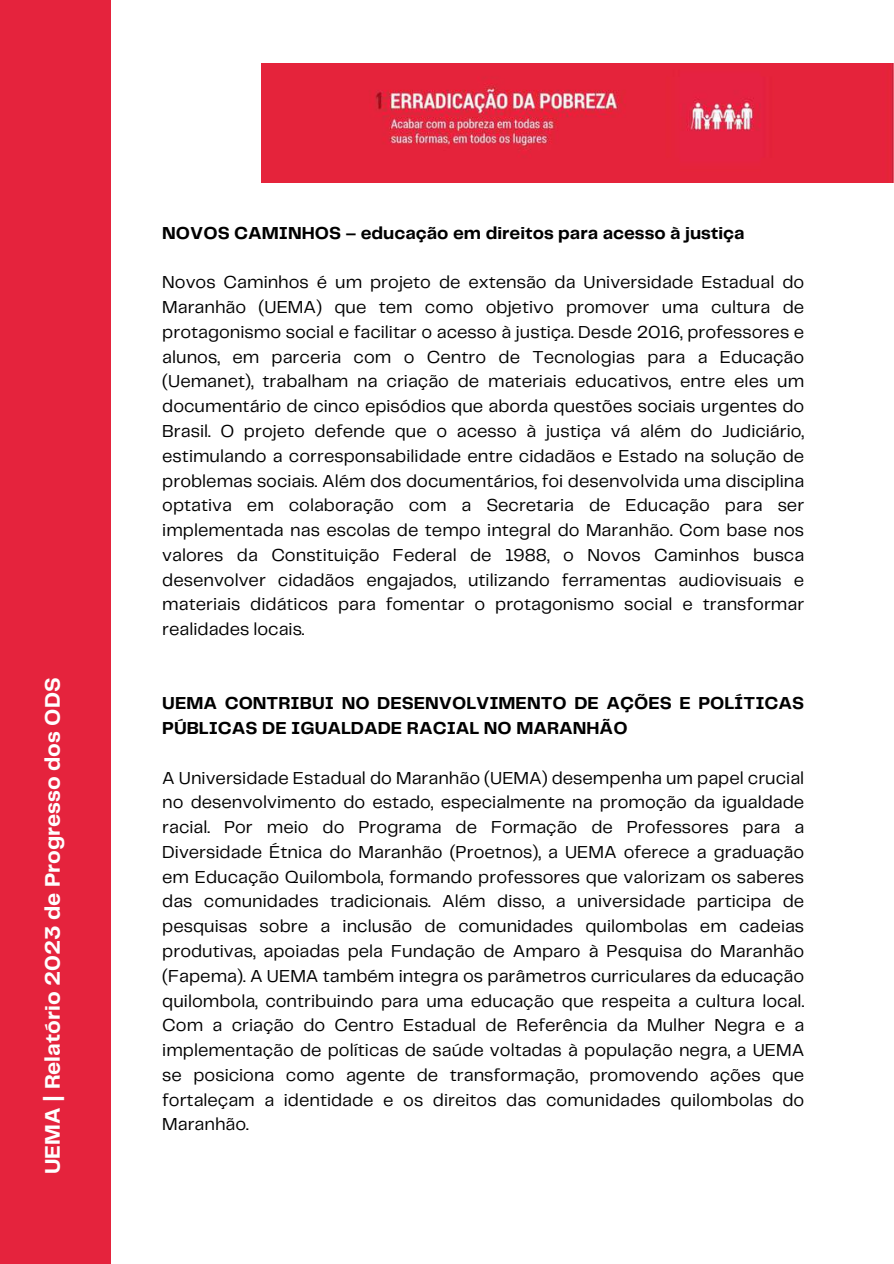
<style>
.page{position:relative;width:894px;height:1264px;background:#fff}
.page>*{position:absolute;margin:0;border:0;box-sizing:border-box;transform-origin:0 0}
.t1{font:700 21.9px "Telegraf";color:#fff}
.t2{font:18px/24.8px "Telegraf";color:#000;text-align:justify}
.t3{font:700 18px/24.8px "Telegraf";color:#000}
</style>
<div class="page">
<div style="left:0;top:0;width:110px;height:1263px;background:#e5233d"></div>
<img style="left:262px;top:64px;width:631px;height:119px">
<p class="t1" style="left:43px;top:1174px;width:498px;rotate:-90deg">UEMA | Relatório 2023 de Progresso dos ODS</p>
<p class="t3" style="left:162px;top:221px;width:583px">NOVOS CAMINHOS – educação em direitos para acesso à justiça</p>
<p class="t2" style="left:162px;top:271px;width:643px">Novos Caminhos é um projeto de extensão da Universidade Estadual do Maranhão (UEMA) que tem como objetivo promover uma cultura de protagonismo social e facilitar o acesso à justiça. Desde 2016, professores e alunos, em parceria com o Centro de Tecnologias para a Educação (Uemanet), trabalham na criação de materiais educativos, entre eles um documentário de cinco episódios que aborda questões sociais urgentes do Brasil. O projeto defende que o acesso à justiça vá além do Judiciário, estimulando a corresponsabilidade entre cidadãos e Estado na solução de problemas sociais. Além dos documentários, foi desenvolvida uma disciplina optativa em colaboração com a Secretaria de Educação para ser implementada nas escolas de tempo integral do Maranhão. Com base nos valores da Constituição Federal de 1988, o Novos Caminhos busca desenvolver cidadãos engajados, utilizando ferramentas audiovisuais e materiais didáticos para fomentar o protagonismo social e transformar realidades locais.</p>
<p class="t3" style="left:162px;top:692px;width:643px">UEMA CONTRIBUI NO DESENVOLVIMENTO DE AÇÕES E POLÍTICAS<br>PÚBLICAS DE IGUALDADE RACIAL NO MARANHÃO</p>
<p class="t2" style="left:162px;top:766px;width:643px">A Universidade Estadual do Maranhão (UEMA) desempenha um papel crucial no desenvolvimento do estado, especialmente na promoção da igualdade racial. Por meio do Programa de Formação de Professores para a Diversidade Étnica do Maranhão (Proetnos), a UEMA oferece a graduação em Educação Quilombola, formando professores que valorizam os saberes das comunidades tradicionais. Além disso, a universidade participa de pesquisas sobre a inclusão de comunidades quilombolas em cadeias produtivas, apoiadas pela Fundação de Amparo à Pesquisa do Maranhão (Fapema). A UEMA também integra os parâmetros curriculares da educação quilombola, contribuindo para uma educação que respeita a cultura local.<br>Com a criação do Centro Estadual de Referência da Mulher Negra e a implementação de políticas de saúde voltadas à população negra, a UEMA se posiciona como agente de transformação, promovendo ações que fortaleçam a identidade e os direitos das comunidades quilombolas do Maranhão.</p>
</div>
